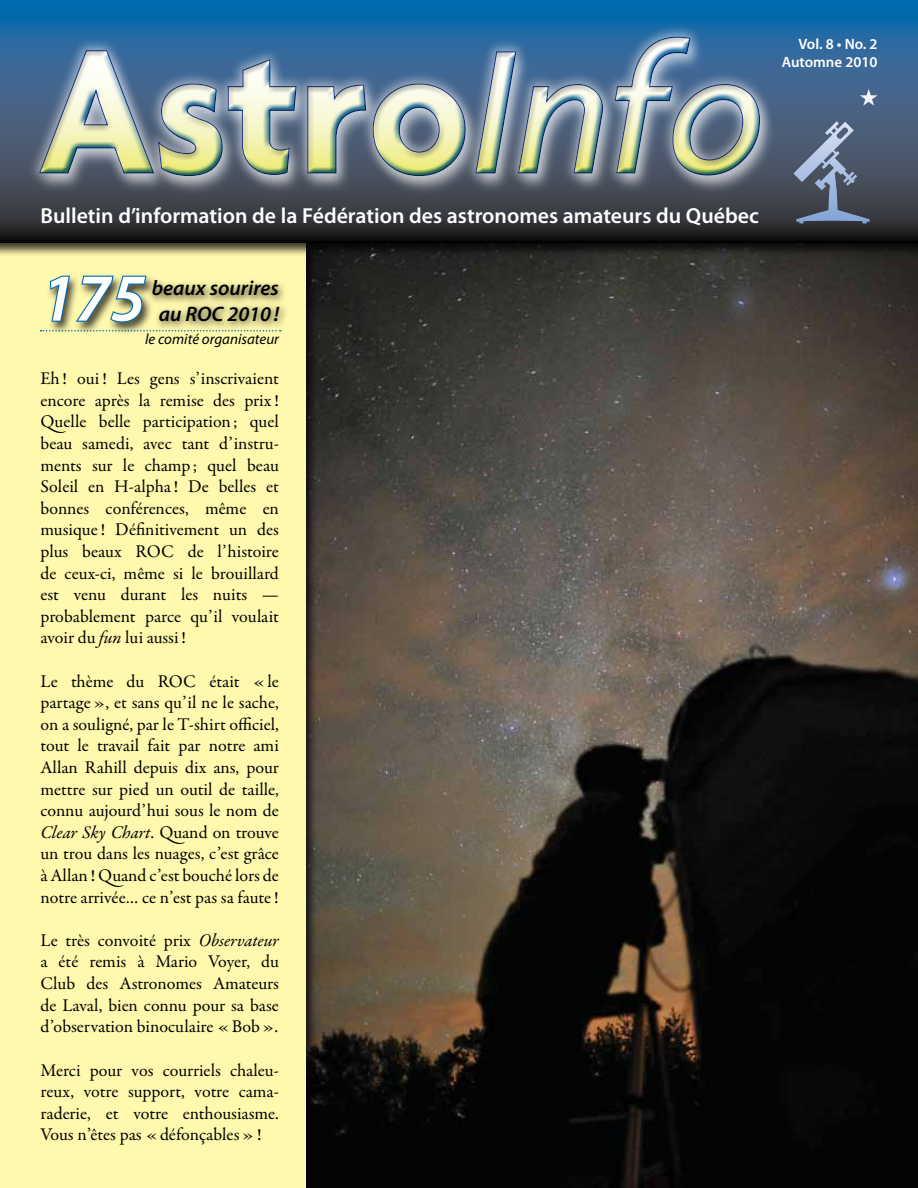
<style>
.page{position:relative;width:918px;height:1188px;background:#fff}
.page>*{position:absolute;margin:0;border:0;box-sizing:border-box;transform-origin:0 0}
.t1{font:italic 600 67.5px "Myriad Pro";color:#fff}
.t2{font:600 21.9px "Myriad Pro";color:#fff}
.t3{font:italic 600 21px/25.2px "Myriad Pro";color:#000;text-align:center}
.t4{font:18px/21.6px "Garamond Premr Pro";color:#000;text-align:justify}
.t5{font:600 15px/18px "Myriad Pro";color:#fff;text-align:right}
.t6{font:italic 15px "Myriad Pro";color:#000}
.s1{font-style:italic}
</style>
<div class="page">
<img style="left:317px;top:257px;width:601px;height:931px">
<div style="left:0;top:241px;width:317px;height:947px;background:#000;opacity:.75"></div>
<div style="left:0;top:243px;width:306px;height:945px;background:#fff9ae"></div>
<div style="left:0;top:0;width:918px;height:257px;background:#000;opacity:.75"></div>
<svg style="left:0;top:0;width:918px;height:243px;background:#254a68"></svg>
<div style="left:34px;top:34px;width:742px;height:162px;background:#fff;opacity:.5"></div>
<div style="left:27px;top:24px;width:746px;height:165px;background:#fff;opacity:.5"></div>
<div style="left:38px;top:36px;width:723px;height:142px;background:#00599a;opacity:.85"></div>
<svg style="left:793px;top:89px;width:85px;height:134px;background:#5a6a82"></svg>
<div style="left:46px;top:274px;width:111px;height:61px;background:#000;opacity:.75"></div>
<svg style="left:49px;top:274px;width:99px;height:50px"></svg>
<div style="left:147px;top:276px;width:141px;height:55px;background:#000;opacity:.75"></div>
<svg style="left:41px;top:330px;width:240px;height:2px"></svg>
<p class="t5" style="left:782px;top:35px;width:97px">Vol. 8 • No. 2<br>Automne 2010</p>
<p class="t2" style="left:40px;top:202px;width:720px">Bulletin d’information de la Fédération des astronomes amateurs du Québec</p>
<h1 class="t1" style="left:40px;top:255px;width:107px">175</h1>
<p class="t3" style="left:152px;top:275px;width:129px">beaux sourires au ROC 2010!</p>
<p class="t6" style="left:145px;top:330px;width:135px">le comité organisateur</p>
<p class="t4" style="left:40px;top:368px;width:240px">Eh! oui! Les gens s’inscrivaient encore après la remise des prix !<br>Quelle belle participation; quel beau samedi, avec tant d’instru&shy;ments sur le champ ; quel beau Soleil en H‑alpha! De belles et bonnes conférences, même en musique! Définitivement un des plus beaux ROC de l’histoire de ceux-ci, même si le brouillard est venu durant les nuits — probablement parce qu’il voulait avoir du <span class="s1">fun</span> lui aussi!</p>
<p class="t4" style="left:40px;top:671px;width:240px">Le thème du ROC était «le partage», et sans qu’il ne le sache, on a souligné, par le T-shirt officiel, tout le travail fait par notre ami Allan Rahill depuis dix ans, pour mettre sur pied un outil de taille, connu aujourd’hui sous le nom de <span class="s1">Clear Sky Chart</span>. Quand on trouve un trou dans les nuages, c’est grâce à Allan! Quand c’est bouché lors de notre arrivée… ce n’est pas sa faute!</p>
<p class="t4" style="left:40px;top:930px;width:240px">Le très convoité prix <span class="s1">Observateur </span>a été remis à Mario Voyer, du Club des Astronomes Amateurs de Laval, bien connu pour sa base d’observation binoculaire «Bob».</p>
<p class="t4" style="left:40px;top:1059px;width:240px">Merci pour vos courriels chaleu&shy;reux, votre support, votre cama&shy;raderie, et votre enthousiasme.<br>Vous n’êtes pas «défonçables»!</p>
</div>
